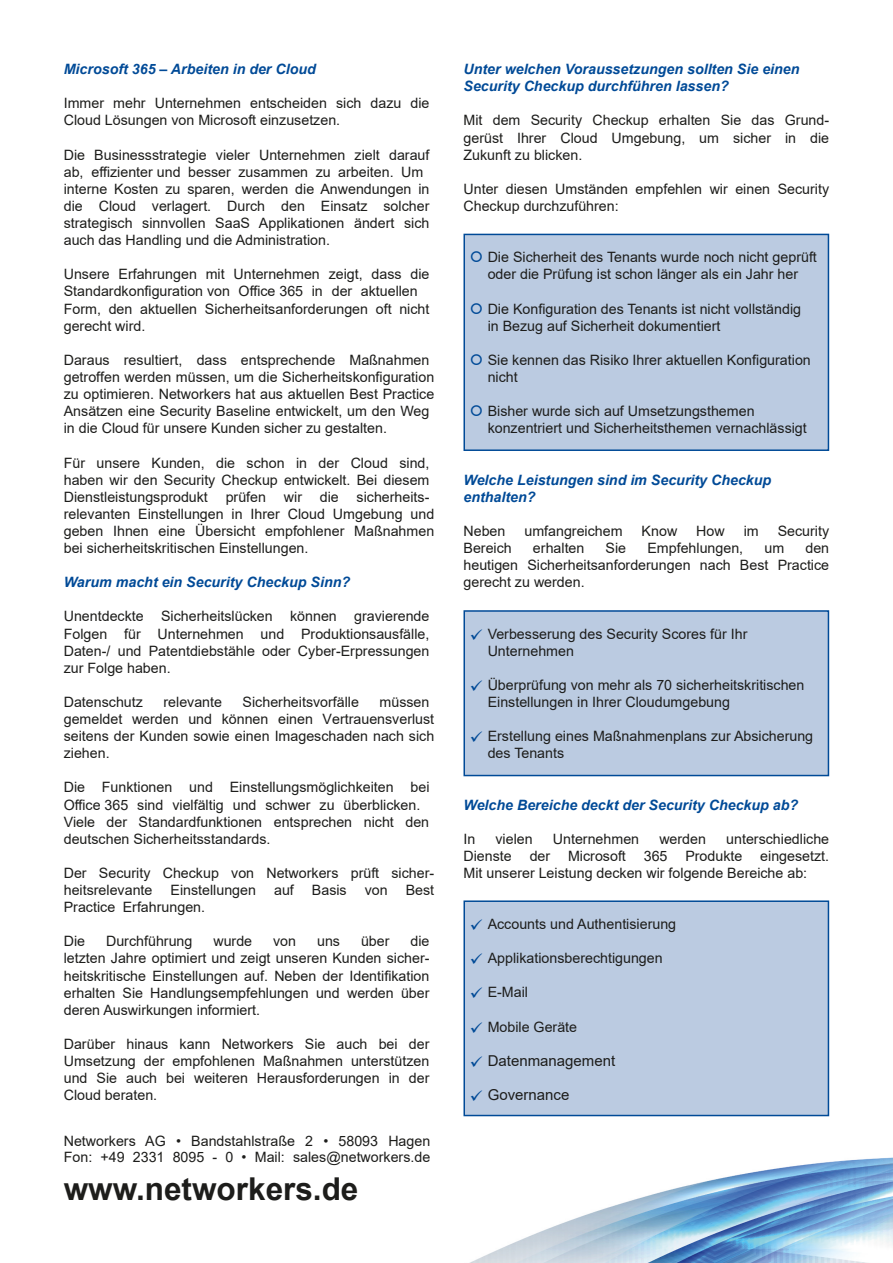
<style>
.page{position:relative;width:893px;height:1263px;background:#fff}
.page>*{position:absolute;margin:0;border:0;box-sizing:border-box;transform-origin:0 0}
.Fließtext{font:700 31.5px "Arial";color:#1d1d1b}
.t1{font:15px "Arial";color:#1d1d1b}
.Fließtext-2{font:14.25px/17.1px "Arial";color:#1d1d1b}
.Fließtext-3{font:italic 700 14.25px/17.1px "Arial";color:#004a97}
.s1{color:#004a97}
</style>
<div class="page">
<img style="left:470px;top:1157px;width:423px;height:106px">
<div style="left:463px;top:234px;width:366px;height:217px;background:#bbcbe1;border:2px solid #004a97"></div>
<div style="left:463px;top:610px;width:366px;height:166px;background:#bbcbe1;border:2px solid #004a97"></div>
<div style="left:463px;top:900px;width:366px;height:216px;background:#bbcbe1;border:2px solid #004a97"></div>
<p class="Fließtext-3" style="left:64px;top:61px;width:254px">Microsoft 365 – Arbeiten in der Cloud</p>
<p class="Fließtext-2" style="left:64px;top:95px;width:367px">Immer mehr Unternehmen entscheiden sich dazu die<br>Cloud Lösungen von Microsoft einzusetzen.</p>
<p class="Fließtext-2" style="left:64px;top:146px;width:367px">Die Businessstrategie vieler Unternehmen zielt darauf ab, effizienter und besser zusammen zu arbeiten. Um interne Kosten zu sparen, werden die Anwendungen in die Cloud verlagert. Durch den Einsatz solcher strategisch sinnvollen SaaS Applikationen ändert sich auch das Handling und die Administration.</p>
<p class="Fließtext-2" style="left:64px;top:266px;width:367px">Unsere Erfahrungen mit Unternehmen zeigt, dass die Standardkonfiguration von Office 365 in der aktuellen Form, den aktuellen Sicherheitsanforderungen oft nicht gerecht wird.</p>
<p class="Fließtext-2" style="left:64px;top:351px;width:372px">Daraus resultiert, dass entsprechende Maßnahmen getroffen werden müssen, um die Sicherheitskonfiguration zu optimieren. Networkers hat aus aktuellen Best Practice Ansätzen eine Security Baseline entwickelt, um den Weg in die Cloud für unsere Kunden sicher zu gestalten.</p>
<p class="Fließtext-2" style="left:64px;top:454px;width:372px">Für unsere Kunden, die schon in der Cloud sind, haben wir den Security Checkup entwickelt. Bei diesem Dienstleistungsprodukt prüfen wir die sicherheits&shy;relevanten Einstellungen in Ihrer Cloud Umgebung und geben Ihnen eine Übersicht empfohlener Maßnahmen bei sicherheitskritischen Einstellungen.</p>
<p class="Fließtext-3" style="left:64px;top:574px;width:288px">Warum macht ein Security Checkup Sinn?</p>
<p class="Fließtext-2" style="left:64px;top:608px;width:367px;text-align:justify">Unentdeckte Sicherheitslücken können gravierende Folgen für Unternehmen und Produktionsausfälle, Daten-/ und Patentdiebstähle oder Cyber-Erpressungen zur Folge haben.</p>
<p class="Fließtext-2" style="left:64px;top:693px;width:81px">Datenschutz</p>
<p class="Fließtext-2" style="left:163px;top:693px;width:60px">relevante</p>
<p class="Fließtext-2" style="left:243px;top:693px;width:118px">Sicherheitsvorfälle</p>
<p class="Fließtext-2" style="left:64px;top:693px;width:372px;text-indent:316px">müssen gemeldet werden und können einen Vertrauensverlust seitens der Kunden sowie einen Imageschaden nach sich ziehen.</p>
<p class="Fließtext-2" style="left:64px;top:779px;width:367px">Die Funktionen und Einstellungsmöglichkeiten bei Office 365 sind vielfältig und schwer zu überblicken.<br>Viele der Standardfunktionen entsprechen nicht den deutschen Sicherheitsstandards.</p>
<p class="Fließtext-2" style="left:64px;top:864px;width:372px">Der Security Checkup von Networkers prüft sicher&shy;heitsrelevante</p>
<p class="Fließtext-2" style="left:171px;top:881px;width:87px">Einstellungen</p>
<p class="Fließtext-2" style="left:274px;top:881px;width:21px">auf</p>
<p class="Fließtext-2" style="left:312px;top:881px;width:36px">Basis</p>
<p class="Fließtext-2" style="left:365px;top:881px;width:24px">von</p>
<p class="Fließtext-2" style="left:406px;top:881px;width:30px">Best</p>
<p class="Fließtext-2" style="left:64px;top:898px;width:143px">Practice Erfahrungen.</p>
<p class="Fließtext-2" style="left:64px;top:933px;width:23px">Die</p>
<p class="Fließtext-2" style="left:106px;top:933px;width:88px">Durchführung</p>
<p class="Fließtext-2" style="left:213px;top:933px;width:40px">wurde</p>
<p class="Fließtext-2" style="left:273px;top:933px;width:24px">von</p>
<p class="Fließtext-2" style="left:317px;top:933px;width:24px">uns</p>
<p class="Fließtext-2" style="left:361px;top:933px;width:30px">über</p>
<p class="Fließtext-2" style="left:64px;top:933px;width:367px;text-align:justify;text-indent:347px">die letzten Jahre optimiert und zeigt unseren Kunden sicher&shy;heitskritische Einstellungen auf. Neben der Identifikation erhalten Sie Handlungsempfehlungen und werden über deren Auswirkungen informiert.</p>
<p class="Fließtext-2" style="left:64px;top:1035px;width:367px;text-align:justify">Darüber hinaus kann Networkers Sie auch bei der Umsetzung der empfohlenen Maßnahmen unterstützen und Sie auch bei weiteren Herausforderungen in der Cloud beraten.</p>
<p class="Fließtext-2" style="left:64px;top:1132px;width:368px;line-height:16px">Networkers AG • Bandstahlstraße 2 • 58093 Hagen<br>Fon: +49 2331 8095 - 0 • Mail: sales@networkers.de</p>
<p class="Fließtext" style="left:64px;top:1166px;width:296px">www.networkers.de</p>
<p class="Fließtext-3" style="left:463px;top:61px;width:338px">Unter welchen Voraussetzungen sollten Sie einen<br>Security Checkup durchführen lassen?</p>
<p class="Fließtext-2" style="left:463px;top:112px;width:367px;text-align:justify">Mit dem Security Checkup erhalten Sie das Grund&shy;gerüst Ihrer Cloud Umgebung, um sicher in die Zukunft zu blicken.</p>
<p class="Fließtext-2" style="left:463px;top:180px;width:367px">Unter diesen Umständen empfehlen wir einen Security<br>Checkup durchzuführen:</p>
<p class="Fließtext-2" style="left:488px;top:249px;width:331px">Die Sicherheit des Tenants wurde noch nicht geprüft oder die Prüfung ist schon länger als ein Jahr her</p>
<p class="Fließtext-2" style="left:488px;top:300px;width:315px">Die Konfiguration des Tenants ist nicht vollständig in Bezug auf Sicherheit dokumentiert</p>
<p class="Fließtext-2" style="left:488px;top:351px;width:325px">Sie kennen das Risiko Ihrer aktuellen Konfiguration nicht</p>
<p class="Fließtext-2" style="left:488px;top:402px;width:321px">Bisher wurde sich auf Umsetzungsthemen konzentriert und Sicherheitsthemen vernachlässigt</p>
<p class="Fließtext-3" style="left:463px;top:472px;width:309px">Welche Leistungen sind im Security Checkup enthalten?</p>
<p class="Fließtext-2" style="left:463px;top:522px;width:43px">Neben</p>
<p class="Fließtext-2" style="left:524px;top:522px;width:100px">umfangreichem</p>
<p class="Fließtext-2" style="left:642px;top:522px;width:37px">Know</p>
<p class="Fließtext-2" style="left:696px;top:522px;width:30px">How</p>
<p class="Fließtext-2" style="left:744px;top:522px;width:17px">im</p>
<p class="Fließtext-2" style="left:778px;top:522px;width:53px">Security</p>
<p class="Fließtext-2" style="left:463px;top:539px;width:50px">Bereich</p>
<p class="Fließtext-2" style="left:533px;top:539px;width:53px">erhalten</p>
<p class="Fließtext-2" style="left:606px;top:539px;width:22px">Sie</p>
<p class="Fließtext-2" style="left:647px;top:539px;width:97px">Empfehlungen,</p>
<p class="Fließtext-2" style="left:764px;top:539px;width:21px">um</p>
<p class="Fließtext-2" style="left:463px;top:539px;width:367px;text-align:justify;text-indent:342px">den heutigen Sicherheitsanforderungen nach Best Practice gerecht zu werden.</p>
<p class="Fließtext-2" style="left:488px;top:625px;width:261px;text-indent:-18px"><span class="s1">✓</span> Verbesserung des Security Scores für Ihr<br>Unternehmen</p>
<p class="Fließtext-2" style="left:488px;top:676px;width:318px;text-indent:-18px"><span class="s1">✓</span> Überprüfung von mehr als 70 sicherheitskritischen<br>Einstellungen in Ihrer Cloudumgebung</p>
<p class="Fließtext-2" style="left:488px;top:728px;width:327px;text-indent:-18px"><span class="s1">✓</span> Erstellung eines Maßnahmenplans zur Absicherung des Tenants</p>
<p class="Fließtext-3" style="left:463px;top:796px;width:336px">Welche Bereiche deckt der Security Checkup ab?</p>
<p class="Fließtext-2" style="left:463px;top:830px;width:13px">In</p>
<p class="Fließtext-2" style="left:495px;top:830px;width:39px">vielen</p>
<p class="Fließtext-2" style="left:553px;top:830px;width:88px">Unternehmen</p>
<p class="Fließtext-2" style="left:659px;top:830px;width:48px">werden</p>
<p class="Fließtext-2" style="left:726px;top:830px;width:104px">unterschiedliche</p>
<p class="Fließtext-2" style="left:463px;top:847px;width:50px">Dienste</p>
<p class="Fließtext-2" style="left:530px;top:847px;width:22px">der</p>
<p class="Fließtext-2" style="left:568px;top:847px;width:59px">Microsoft</p>
<p class="Fließtext-2" style="left:644px;top:847px;width:25px">365</p>
<p class="Fließtext-2" style="left:685px;top:847px;width:59px">Produkte</p>
<p class="Fließtext-2" style="left:463px;top:847px;width:367px;text-indent:297px">eingesetzt.<br>Mit unserer Leistung decken wir folgende Bereiche ab:</p>
<p class="Fließtext-2" style="left:470px;top:915px;width:208px"><span class="s1">✓</span> Accounts und Authentisierung</p>
<p class="Fließtext-2" style="left:470px;top:949px;width:195px"><span class="s1">✓</span> Applikationsberechtigungen</p>
<p class="Fließtext-2" style="left:470px;top:984px;width:60px"><span class="s1">✓</span> E-Mail</p>
<p class="Fließtext-2" style="left:470px;top:1018px;width:109px"><span class="s1">✓</span> Mobile Geräte</p>
<p class="t1" style="left:470px;top:1050px;width:147px"><span class="s1">✓</span> Datenmanagement</p>
<p class="t1" style="left:470px;top:1084px;width:101px"><span class="s1">✓</span> Governance</p>
</div>
